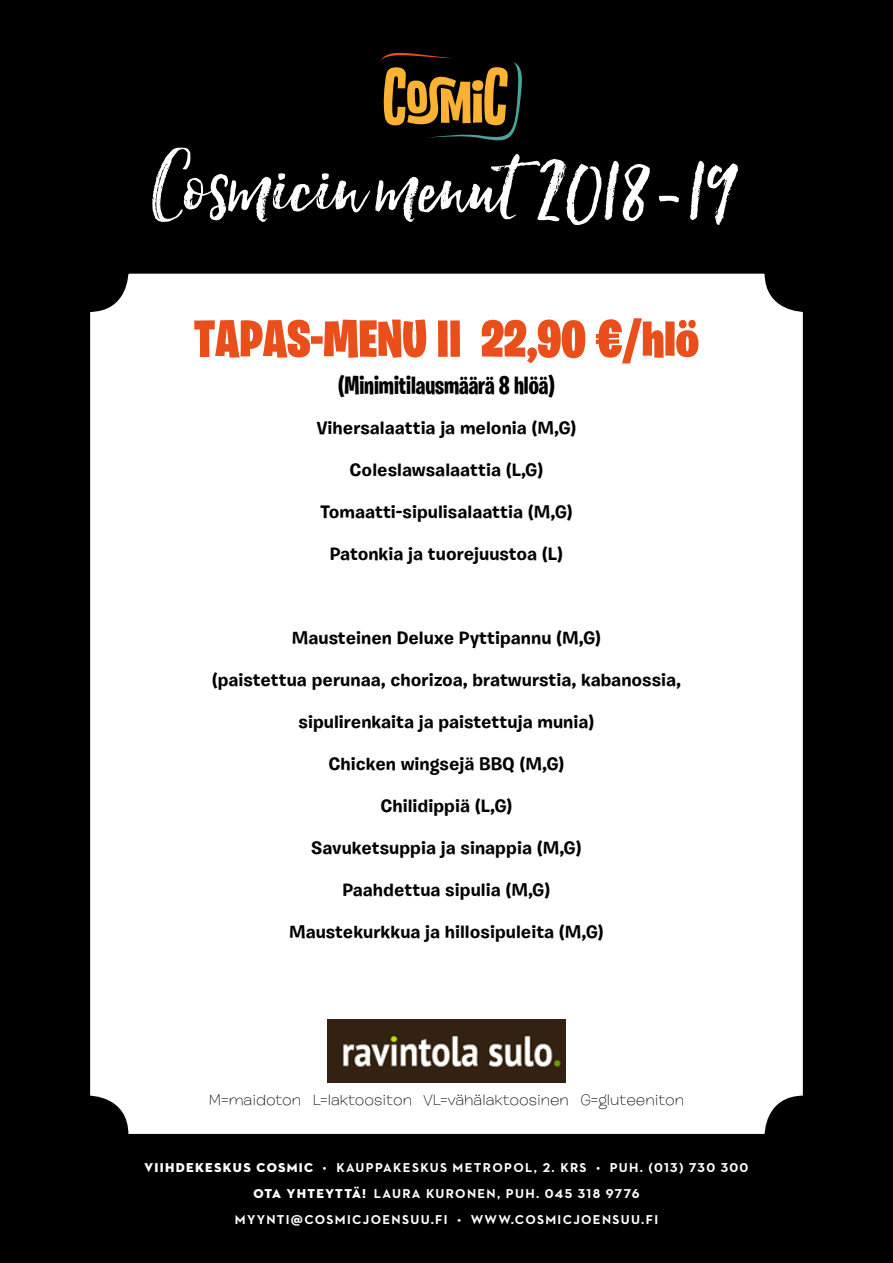
<style>
.page{position:relative;width:893px;height:1263px;background:#000}
.page>*{position:absolute;margin:0;border:0;box-sizing:border-box;transform-origin:0 0}
.t1{font:108px "Hello Sunshine";color:#fff}
.t2{font:900 52.2px "Burbank Big Condensed";color:#e94e1b}
.t3{font:700 25.65px "Burbank Big Condensed";color:#000}
.t4{font:700 18px "Burbank Small";color:#000}
.t5{font:300 15px "Burbank Big Wide";color:#000}
.t6{font:700 13.05px/25.5px "Neutraface 2 Text";letter-spacing:.1em;color:#fff;text-align:center}
.s1{font-family:"Neutraface 2 Display Titling";font-weight:400}
</style>
<div class="page">
<div style="left:89px;top:273px;width:715px;height:862px;background:#fff;border-radius:38px"></div>
<img style="left:328px;top:1020px;width:237px;height:62px">
<svg style="left:380px;top:52px;width:142px;height:89px"></svg>
<h1 class="t1" style="left:155px;top:125px;width:584px">Cosmicin menut 2018-19</h1>
<h2 class="t2" style="left:194px;top:306px;width:506px">TAPAS-MENU II 22,90 €/hlö</h2>
<h3 class="t3" style="left:338px;top:370px;width:218px">(Minimitilausmäärä 8 hlöä)</h3>
<p class="t4" style="left:316px;top:417px;width:262px">Vihersalaattia ja melonia (M,G)</p>
<p class="t4" style="left:350px;top:459px;width:195px">Coleslawsalaattia (L,G)</p>
<p class="t4" style="left:320px;top:501px;width:254px">Tomaatti-sipulisalaattia (M,G)</p>
<p class="t4" style="left:330px;top:543px;width:235px">Patonkia ja tuorejuustoa (L)</p>
<p class="t4" style="left:292px;top:627px;width:311px">Mausteinen Deluxe Pyttipannu (M,G)</p>
<p class="t4" style="left:212px;top:669px;width:471px">(paistettua perunaa, chorizoa, bratwurstia, kabanossia,</p>
<p class="t4" style="left:299px;top:711px;width:297px">sipulirenkaita ja paistettuja munia)</p>
<p class="t4" style="left:328px;top:753px;width:238px">Chicken wingsejä BBQ (M,G)</p>
<p class="t4" style="left:380px;top:795px;width:134px">Chilidippiä (L,G)</p>
<p class="t4" style="left:311px;top:837px;width:272px">Savuketsuppia ja sinappia (M,G)</p>
<p class="t4" style="left:343px;top:879px;width:209px">Paahdettua sipulia (M,G)</p>
<p class="t4" style="left:289px;top:921px;width:316px">Maustekurkkua ja hillosipuleita (M,G)</p>
<p class="t5" style="left:209px;top:1091px;width:477px">M=maidoton L=laktoositon VL=vähälaktoosinen G=gluteeniton</p>
<p class="t6" style="left:144px;top:1154px;width:605px"><span class="s1">VIIHDEKESKUS COSMIC</span> • KAUPPAKESKUS METROPOL, 2. KRS • PUH. (013) 730 300</p>
<p class="t6" style="left:235px;top:1181px;width:425px"><span class="s1">OTA YHTEYTTÄ!</span> LAURA KURONEN, PUH. 045 318 9776<br>MYYNTI@COSMICJOENSUU.FI • WWW.COSMICJOENSUU.FI</p>
</div>
